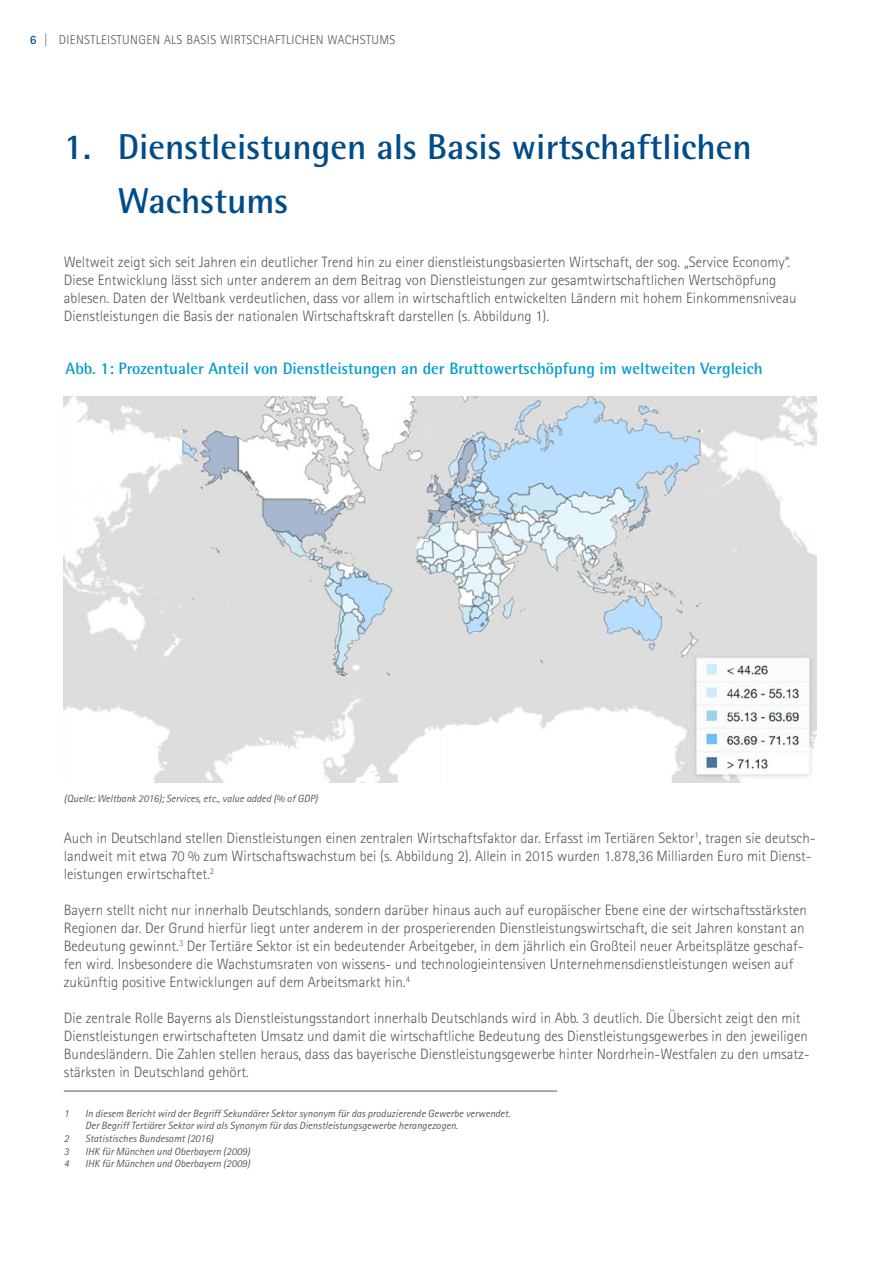
<style>
.page{position:relative;width:893px;height:1263px;background:#fff}
.page>*{position:absolute;margin:0;border:0;box-sizing:border-box;transform-origin:0 0}
.t1{font:700 36px/54px "Agfa Rotis Semisans";color:#004c89}
.t2{font:700 16.5px "Agfa Rotis Semisans";color:#009dd1}
.t3{font:300 15px/18px "Agfa Rotis Sans Serif";color:#58585a}
.t4{font:300 12.75px "Agfa Rotis Sans Serif";letter-spacing:.03em;color:#58585a}
.t5{font:italic 10.5px/12.6px "Agfa Rotis Sans Serif";color:#58585a}
.s1{font-weight:700;color:#004c89}
</style>
<div class="page">
<hr style="left:64px;top:1091px;width:493px;height:1px;background:#58585a">
<img style="left:64px;top:396px;width:752px;height:386px">
<p class="t4" style="left:30px;top:32px;width:367px"><span class="s1">6</span> | DIENSTLEISTUNGEN ALS BASIS WIRTSCHAFTLICHEN WACHSTUMS</p>
<h1 class="t1" style="left:118px;top:120px;width:635px;text-indent:-54px">1. Dienstleistungen als Basis wirtschaftlichen<br>Wachstums</h1>
<p class="t3" style="left:64px;top:253px;width:734px">Weltweit zeigt sich seit Jahren ein deutlicher Trend hin zu einer dienstleistungsbasierten Wirtschaft, der sog. „Service Economy“.<br>Diese Entwicklung lässt sich unter anderem an dem Beitrag von Dienstleistungen zur gesamtwirtschaftlichen Wertschöpfung ablesen. Daten der Weltbank verdeutlichen, dass vor allem in wirtschaftlich entwickelten Ländern mit hohem Einkommensniveau Dienstleistungen die Basis der nationalen Wirtschaftskraft darstellen (s. Abbildung 1).</p>
<p class="t2" style="left:66px;top:358px;width:699px">Abb. 1: Prozentualer Anteil von Dienstleistungen an der Bruttowertschöpfung im weltweiten Vergleich</p>
<p class="t5" style="left:64px;top:792px;width:255px">(Quelle: Weltbank 2016); Services, etc., value added (% of GDP)</p>
<p class="t3" style="left:64px;top:829px;width:753px">Auch in Deutschland stellen Dienstleistungen einen zentralen Wirtschaftsfaktor dar. Erfasst im Tertiären Sektor<sup>1</sup>, tragen sie deutsch&shy;landweit mit etwa 70 % zum Wirtschaftswachstum bei (s. Abbildung 2). Allein in 2015 wurden 1.878,36 Milliarden Euro mit Dienst&shy;leistungen erwirtschaftet.<sup>2</sup></p>
<p class="t3" style="left:64px;top:901px;width:745px">Bayern stellt nicht nur innerhalb Deutschlands, sondern darüber hinaus auch auf europäischer Ebene eine der wirtschaftsstärksten Regionen dar. Der Grund hierfür liegt unter anderem in der prosperierenden Dienstleistungswirtschaft, die seit Jahren konstant an Bedeutung gewinnt.<sup>3</sup> Der Tertiäre Sektor ist ein bedeutender Arbeitgeber, in dem jährlich ein Großteil neuer Arbeitsplätze geschaf&shy;fen wird. Insbesondere die Wachstumsraten von wissens- und technologieintensiven Unternehmensdienstleistungen weisen auf zukünftig positive Entwicklungen auf dem Arbeitsmarkt hin.<sup>4</sup></p>
<p class="t3" style="left:64px;top:1009px;width:747px">Die zentrale Rolle Bayerns als Dienstleistungsstandort innerhalb Deutschlands wird in Abb. 3 deutlich. Die Übersicht zeigt den mit Dienstleistungen erwirtschafteten Umsatz und damit die wirtschaftliche Bedeutung des Dienstleistungsgewerbes in den jeweiligen Bundesländern. Die Zahlen stellen heraus, dass das bayerische Dienstleistungsgewerbe hinter Nordrhein-Westfalen zu den umsatz&shy;stärksten in Deutschland gehört.</p>
<p class="t5" style="left:64px;top:1107px;width:7px">1</p>
<p class="t5" style="left:85px;top:1107px;width:427px">In diesem Bericht wird der Begriff Sekundärer Sektor synonym für das produzierende Gewerbe verwendet.<br>Der Begriff Tertiärer Sektor wird als Synonym für das Dienstleistungsgewerbe herangezogen.</p>
<p class="t5" style="left:64px;top:1132px;width:7px">2</p>
<p class="t5" style="left:85px;top:1132px;width:130px">Statistisches Bundesamt (2016)</p>
<p class="t5" style="left:64px;top:1145px;width:7px">3</p>
<p class="t5" style="left:85px;top:1145px;width:167px">IHK für München und Oberbayern (2009)</p>
<p class="t5" style="left:64px;top:1158px;width:7px">4</p>
<p class="t5" style="left:85px;top:1158px;width:167px">IHK für München und Oberbayern (2009)</p>
</div>
